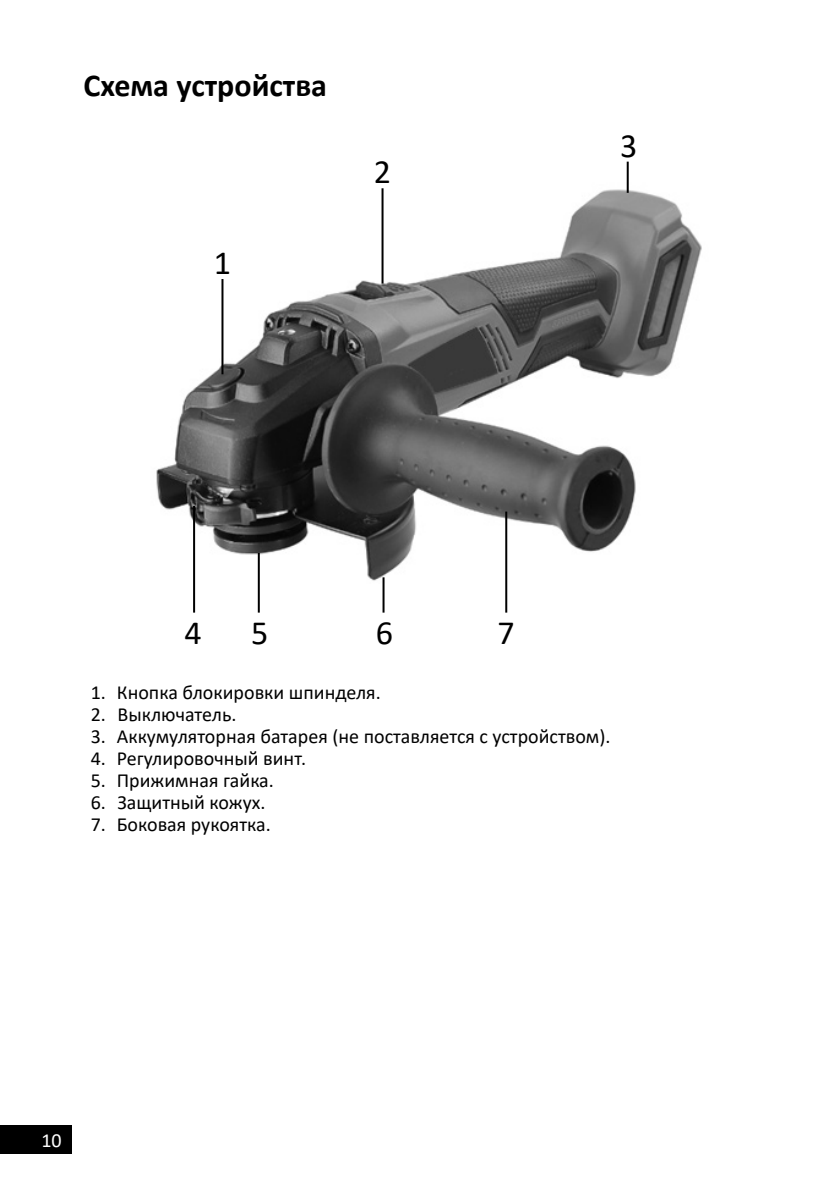
<style>
.page{position:relative;width:840px;height:1191px;background:#fff}
.page>*{position:absolute;margin:0;border:0;box-sizing:border-box;transform-origin:0 0}
.t1{font:34px "Calibri";color:#000}
.Заголовок_16{font:700 32px "Calibri";color:#000}
.t2{font:20px "Calibri";color:#000}
.t3{font:20px "Calibri";color:#fff}
</style>
<div class="page">
<div style="left:0;top:1125px;width:72px;height:29px;background:#000"></div>
<img style="left:156px;top:161px;width:546px;height:434px">
<hr style="left:626px;top:162px;width:2px;height:31px;background:#000">
<hr style="left:381px;top:188px;width:2px;height:95px;background:#000">
<hr style="left:221px;top:279px;width:2px;height:95px;background:#000">
<hr style="left:193px;top:506px;width:2px;height:106px;background:#000">
<hr style="left:258px;top:553px;width:2px;height:59px;background:#000">
<hr style="left:382px;top:577px;width:2px;height:35px;background:#000">
<hr style="left:505px;top:511px;width:2px;height:101px;background:#000">
<p class="Заголовок_16" style="left:83px;top:63px;width:245px">Схема устройства</p>
<p class="t1" style="left:214px;top:239px;width:19px">1</p>
<p class="t1" style="left:373px;top:148px;width:19px">2</p>
<p class="t1" style="left:619px;top:122px;width:19px">3</p>
<p class="t1" style="left:184px;top:609px;width:19px">4</p>
<p class="t1" style="left:251px;top:609px;width:19px">5</p>
<p class="t1" style="left:375px;top:609px;width:19px">6</p>
<p class="t1" style="left:497px;top:609px;width:19px">7</p>
<p class="t2" style="left:91px;top:678px;width:291px">1. Кнопка блокировки шпинделя.</p>
<p class="t2" style="left:91px;top:700px;width:147px">2. Выключатель.</p>
<p class="t2" style="left:91px;top:722px;width:521px">3. Аккумуляторная батарея (не поставляется с устройством).</p>
<p class="t2" style="left:91px;top:744px;width:217px">4. Регулировочный винт.</p>
<p class="t2" style="left:91px;top:766px;width:184px">5. Прижимная гайка.</p>
<p class="t2" style="left:91px;top:788px;width:176px">6. Защитный кожух.</p>
<p class="t2" style="left:91px;top:810px;width:181px">7. Боковая рукоятка.</p>
<p class="t3" style="left:41px;top:1127px;width:22px">10</p>
</div>
